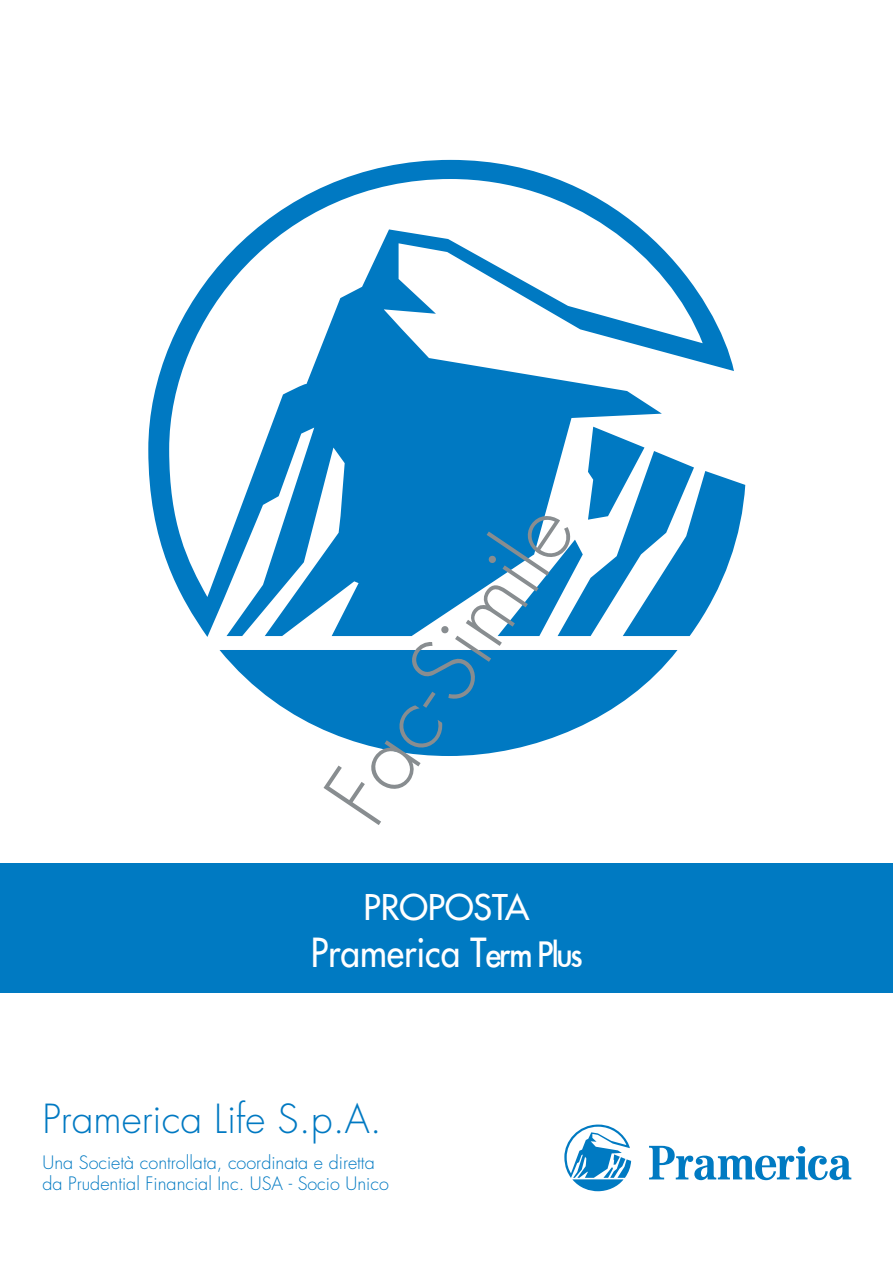
<style>
.page{position:relative;width:893px;height:1263px;background:#fff}
.page>*{position:absolute;margin:0;border:0;box-sizing:border-box;transform-origin:0 0}
.t1{font:300 88.35px "Futura";color:#888d90}
.t2{font:300 39px "Futura";color:#0079c2}
.t3{font:39px "Futura";color:#fff;scale:.9 1}
.t4{font:34.5px "Futura";color:#fff}
.t5{font:300 18px/21px "Futura";color:#0079c2}
.s1{font-weight:500}
</style>
<div class="page">
<div style="left:0;top:863px;width:893px;height:130px;background:#007ac2"></div>
<svg style="left:148px;top:160px;width:597px;height:596px"></svg>
<svg style="left:649px;top:1146px;width:202px;height:34px"></svg>
<svg style="left:564px;top:1124px;width:67px;height:67px"></svg>
<h1 class="t1" style="left:304px;top:783px;width:365px;rotate:-56deg">Fac-Simile</h1>
<h3 class="t4" style="left:364px;top:886px;width:167px">PROPOSTA</h3>
<h2 class="t3" style="left:311px;top:928px;width:303px">Pramerica T<span class="s1">erm Plus</span></h2>
<h2 class="t2" style="left:43px;top:1095px;width:341px">Pramerica Life S.p.A.</h2>
<p class="t5" style="left:43px;top:1153px;width:348px">Una Società controllata, coordinata e diretta da Prudential Financial Inc. USA - Socio Unico</p>
</div>
